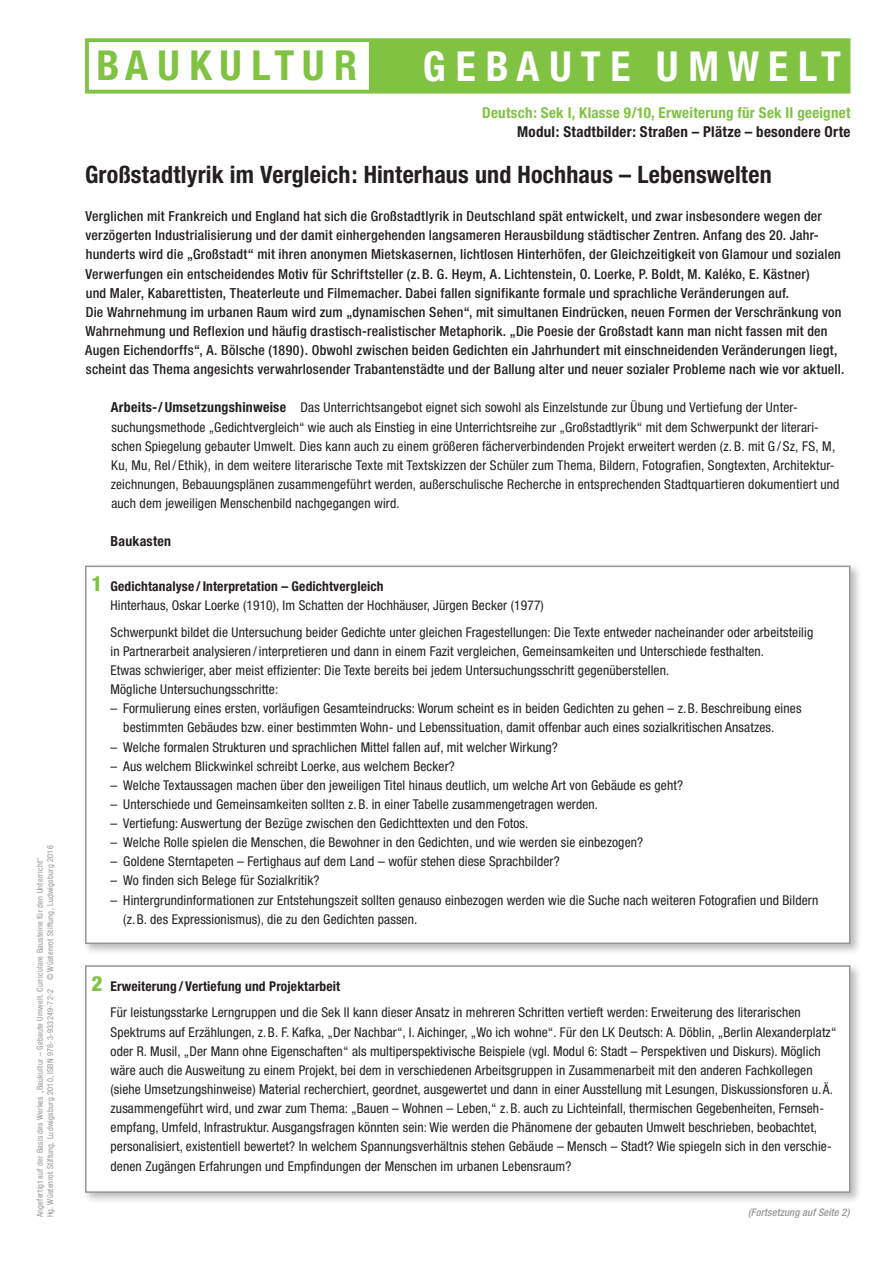
<style>
.page{position:relative;width:893px;height:1263px;background:#fff}
.page>*{position:absolute;margin:0;border:0;box-sizing:border-box;transform-origin:0 0}
.t1{font:700 condensed 41.4px "Helvetica Neue";letter-spacing:.24em;color:#fff}
.t2{font:700 condensed 41.4px "Helvetica Neue";letter-spacing:.21em;color:#80c342}
.t3{font:700 condensed 24px "Helvetica Neue";letter-spacing:.01em;color:#231f20}
.t4{font:800 condensed 21px "Helvetica Neue";color:#80c342}
.t5{font:700 condensed 15px "Helvetica Neue";letter-spacing:.015em;color:#80c342}
.t6{font:700 condensed 15px "Helvetica Neue";letter-spacing:.015em;color:#231f20}
.t7{font:500 condensed 13.8px/19.2px "Helvetica Neue";letter-spacing:.015em;color:#231f20}
.t8{font:700 condensed 13.8px "Helvetica Neue";letter-spacing:.02em;color:#231f20}
.t9{font:condensed 13.5px/19.2px "Helvetica Neue";letter-spacing:.01em;color:#231f20}
.t10{font:700 condensed 13.5px "Helvetica Neue";letter-spacing:.01em;color:#231f20}
.t11{font:italic 500 condensed 10.5px "Helvetica Neue";letter-spacing:.01em;color:#949698}
.t12{font:condensed 8.25px/10.5px "Helvetica Neue";letter-spacing:.03em;color:#949698}
.s1{font-weight:700;font-size:13.8px}
</style>
<div class="page">
<div style="left:83px;top:563px;width:779px;height:392px;background:#231f20;opacity:.3"></div>
<div style="left:85px;top:566px;width:765px;height:378px;background:#fff;border:2px solid #949698"></div>
<div style="left:83px;top:963px;width:779px;height:241px;background:#231f20;opacity:.3"></div>
<div style="left:85px;top:965px;width:765px;height:228px;background:#fff;border:2px solid #949698"></div>
<div style="left:370px;top:39px;width:479px;height:53px;background:#80c342"></div>
<div style="left:85px;top:38px;width:765px;height:56px;border:4px solid #80c342"></div>
<p class="t12" style="left:35px;top:1217px;width:373px;rotate:-90deg">Angefertigt auf der Basis des Werkes „Baukultur – Gebaute Umwelt. Curriculare Bausteine für den Unterricht“<br>Hg. Wüstenrot Stiftung, Ludwigsburg 2010, ISBN 978-3-933249-72-2 © Wüstenrot Stiftung, Ludwigsburg 2016</p>
<h1 class="t2" style="left:96px;top:40px;width:262px">BAUKULTUR</h1>
<h1 class="t1" style="left:423px;top:41px;width:419px">GEBAUTE UMWELT</h1>
<p class="t5" style="left:482px;top:104px;width:370px">Deutsch: Sek I, Klasse 9/10, Erweiterung für Sek II geeignet</p>
<p class="t6" style="left:517px;top:123px;width:335px">Modul: Stadtbilder: Straßen – Plätze – besondere Orte</p>
<h2 class="t3" style="left:85px;top:160px;width:688px">Großstadtlyrik im Vergleich: Hinterhaus und Hochhaus – Lebenswelten</h2>
<p class="t7" style="left:85px;top:206px;width:761px">Verglichen mit Frankreich und England hat sich die Großstadtlyrik in Deutschland spät entwickelt, und zwar insbesondere wegen der verzögerten Industrialisierung und der damit einhergehenden langsameren Herausbildung städtischer Zentren. Anfang des 20. Jahr&shy;hunderts wird die „Großstadt“ mit ihren anonymen Mietskasernen, lichtlosen Hinterhöfen, der Gleichzeitigkeit von Glamour und sozialen Verwerfungen ein entscheidendes Motiv für Schriftsteller (z. B. G. Heym, A. Lichtenstein, O. Loerke, P. Boldt, M. Kaléko, E. Kästner)<br>und Maler, Kabarettisten, Theaterleute und Filmemacher. Dabei fallen signifikante formale und sprachliche Veränderungen auf.<br>Die Wahrnehmung im urbanen Raum wird zum „dynamischen Sehen“, mit simultanen Eindrücken, neuen Formen der Verschränkung von Wahrnehmung und Reflexion und häufig drastisch-realistischer Metaphorik. „Die Poesie der Großstadt kann man nicht fassen mit den Augen Eichendorffs“, A. Bölsche (1890). Obwohl zwischen beiden Gedichten ein Jahrhundert mit einschneidenden Veränderungen liegt, scheint das Thema angesichts verwahrlosender Trabantenstädte und der Ballung alter und neuer sozialer Probleme nach wie vor aktuell.</p>
<p class="t9" style="left:111px;top:398px;width:730px"><span class="s1">Arbeits-/ Umsetzungshinweise</span> Das Unterrichtsangebot eignet sich sowohl als Einzelstunde zur Übung und Vertiefung der Unter&shy;suchungsmethode „Gedichtvergleich“ wie auch als Einstieg in eine Unterrichtsreihe zur „Großstadtlyrik“ mit dem Schwerpunkt der literari&shy;schen Spiegelung gebauter Umwelt. Dies kann auch zu einem größeren fächerverbindenden Projekt erweitert werden (z. B. mit G / Sz, FS, M, Ku, Mu, Rel / Ethik), in dem weitere literarische Texte mit Textskizzen der Schüler zum Thema, Bildern, Fotografien, Songtexten, Architektur&shy;zeichnungen, Bebauungsplänen zusammengeführt werden, außerschulische Recherche in entsprechenden Stadtquartieren dokumentiert und auch dem jeweiligen Menschenbild nachgegangen wird.</p>
<p class="t8" style="left:111px;top:533px;width:62px">Baukasten</p>
<h3 class="t4" style="left:91px;top:571px;width:12px">1</h3>
<p class="t10" style="left:111px;top:578px;width:275px">Gedichtanalyse /Interpretation – Gedichtvergleich</p>
<p class="t9" style="left:111px;top:592px;width:704px;line-height:26.7px">Hinterhaus, Oskar Loerke (1910), Im Schatten der Hochhäuser, Jürgen Becker (1977)<br>Schwerpunkt bildet die Untersuchung beider Gedichte unter gleichen Fragestellungen: Die Texte entweder nacheinander oder arbeitsteilig</p>
<p class="t9" style="left:111px;top:641px;width:655px">in Partnerarbeit analysieren / interpretieren und dann in einem Fazit vergleichen, Gemeinsamkeiten und Unterschiede festhalten.<br>Etwas schwieriger, aber meist effizienter: Die Texte bereits bei jedem Untersuchungsschritt gegenüberstellen.<br>Mögliche Untersuchungsschritte:</p>
<p class="t9" style="left:123px;top:699px;width:680px;text-indent:-13px">– Formulierung eines ersten, vorläufigen Gesamteindrucks: Worum scheint es in beiden Gedichten zu gehen – z.B. Beschreibung eines bestimmten Gebäudes bzw. einer bestimmten Wohn- und Lebenssituation, damit offenbar auch eines sozialkritischen Ansatzes.</p>
<p class="t9" style="left:111px;top:737px;width:449px">– Welche formalen Strukturen und sprachlichen Mittel fallen auf, mit welcher Wirkung?</p>
<p class="t9" style="left:111px;top:756px;width:346px">– Aus welchem Blickwinkel schreibt Loerke, aus welchem Becker?</p>
<p class="t9" style="left:111px;top:775px;width:574px">– Welche Textaussagen machen über den jeweiligen Titel hinaus deutlich, um welche Art von Gebäude es geht?</p>
<p class="t9" style="left:111px;top:794px;width:489px">– Unterschiede und Gemeinsamkeiten sollten z.B. in einer Tabelle zusammengetragen werden.</p>
<p class="t9" style="left:111px;top:813px;width:419px">– Vertiefung: Auswertung der Bezüge zwischen den Gedichttexten und den Fotos.</p>
<p class="t9" style="left:111px;top:833px;width:534px">– Welche Rolle spielen die Menschen, die Bewohner in den Gedichten, und wie werden sie einbezogen?</p>
<p class="t9" style="left:111px;top:852px;width:451px">– Goldene Sterntapeten – Fertighaus auf dem Land – wofür stehen diese Sprachbilder?</p>
<p class="t9" style="left:111px;top:871px;width:211px">– Wo finden sich Belege für Sozialkritik?</p>
<p class="t9" style="left:123px;top:890px;width:696px;text-indent:-13px">– Hintergrundinformationen zur Entstehungszeit sollten genauso einbezogen werden wie die Suche nach weiteren Fotografien und Bildern (z.B. des Expressionismus), die zu den Gedichten passen.</p>
<h3 class="t4" style="left:91px;top:970px;width:12px">2</h3>
<p class="t10" style="left:111px;top:978px;width:231px">Erweiterung / Vertiefung und Projektarbeit</p>
<p class="t9" style="left:111px;top:1003px;width:727px">Für leistungsstarke Lerngruppen und die Sek II kann dieser Ansatz in mehreren Schritten vertieft werden: Erweiterung des literarischen Spektrums auf Erzählungen, z.B. F. Kafka, „Der Nachbar“, I. Aichinger, „Wo ich wohne“. Für den LK Deutsch: A. Döblin, „Berlin Alexanderplatz“ oder R. Musil, „Der Mann ohne Eigenschaften“ als multiperspektivische Beispiele (vgl. Modul 6: Stadt – Perspektiven und Diskurs). Möglich wäre auch die Ausweitung zu einem Projekt, bei dem in verschiedenen Arbeitsgruppen in Zusammenarbeit mit den anderen Fachkollegen (siehe Umsetzungshinweise) Material recherchiert, geordnet, ausgewertet und dann in einer Ausstellung mit Lesungen, Diskussionsforen u.Ä. zusammengeführt wird, und zwar zum Thema: „Bauen – Wohnen – Leben,“ z.B. auch zu Lichteinfall, thermischen Gegebenheiten, Fernseh&shy;empfang, Umfeld, Infrastruktur. Ausgangsfragen könnten sein: Wie werden die Phänomene der gebauten Umwelt beschrieben, beobachtet, personalisiert, existentiell bewertet? In welchem Spannungsverhältnis stehen Gebäude – Mensch – Stadt? Wie spiegeln sich in den verschie&shy;denen Zugängen Erfahrungen und Empfindungen der Menschen im urbanen Lebensraum?</p>
<p class="t11" style="left:748px;top:1206px;width:103px">(Fortsetzung auf Seite 2)</p>
</div>
